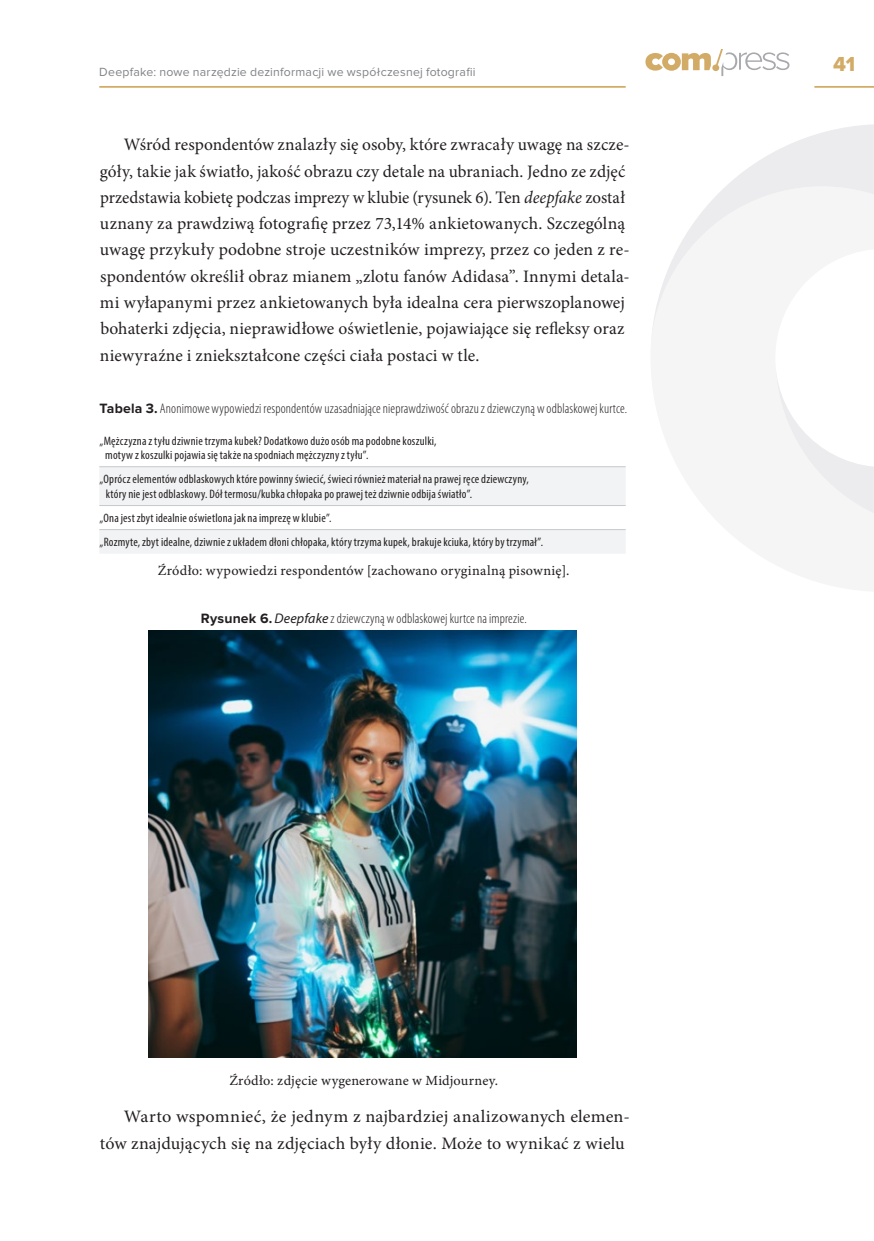
<style>
.page{position:relative;width:874px;height:1241px;background:#fff}
.page>*{position:absolute;margin:0;border:0;box-sizing:border-box;transform-origin:0 0}
.t1{font:21px "Proxima Nova Extrabld";color:#d2ab66}
.bodytext{font:17.5px/26.2px "Minion Pro";letter-spacing:.005em;color:#231f20}
.bodytext-2{font:17.5px/26.2px "Minion Pro";letter-spacing:.005em;color:#231f20;text-align:right;scale:1.04 1}
.TABLE_CAPTION{font:300 condensed 14px "Myriad Pro";letter-spacing:.01em;color:#231f20}
.SOURCE_caption{font:14px "Minion Pro Capt";letter-spacing:.015em;color:#231f20}
.RYSUNEK_CAPTION{font:300 condensed 14px "Myriad Pro";letter-spacing:.01em;color:#231f20}
.tableBODY{font:condensed 12.25px/14.7px "Myriad Pro";letter-spacing:.015em;color:#231f20}
.t2{font:12.25px "Proxima Nova";letter-spacing:.02em;color:#808285}
.s1{font-style:italic}
.s2{font-family:"Proxima Nova";font-weight:700;font-stretch:normal}
.s3{font-weight:400;font-style:italic;font-stretch:normal}
</style>
<div class="page">
<svg style="left:651px;top:124px;width:222px;height:389px;fill:#f5f5f6"></svg>
<svg style="left:99px;top:467px;width:526px;height:86px;fill:#f2f3f4"></svg>
<hr style="left:99px;top:466px;width:526px;height:1px;background:#c7c8ca">
<hr style="left:99px;top:505px;width:526px;height:1px;background:#c7c8ca">
<hr style="left:99px;top:529px;width:526px;height:1px;background:#c7c8ca">
<img style="left:149px;top:631px;width:426px;height:426px">
<hr style="left:814px;top:86px;width:59px;height:2px;background:#d2ab66">
<hr style="left:99px;top:86px;width:526px;height:2px;background:#d2ab66">
<svg style="left:645px;top:49px;width:144px;height:27px"></svg>
<p class="t2" style="left:99px;top:66px;width:377px">Deepfake: nowe narzędzie dezinformacji we współczesnej fotografii</p>
<p class="bodytext" style="left:100px;top:132px;width:531px;text-indent:24px">Wśród respondentów znalazły się osoby, które zwracały uwagę na szcze&shy;góły, takie jak światło, jakość obrazu czy detale na ubraniach. Jedno ze zdjęć przedstawia kobietę podczas imprezy w klubie (rysunek 6). Ten <span class="s1">deepfake</span> został uznany za prawdziwą fotografię przez 73,14% ankietowanych. Szczególną uwagę przykuły podobne stroje uczestników imprezy, przez co jeden z re&shy;spondentów określił obraz mianem „zlotu fanów Adidasa”. Innymi detala&shy;mi wyłapanymi przez ankietowanych była idealna cera pierwszoplanowej bohaterki zdjęcia, nieprawidłowe oświetlenie, pojawiające się refleksy oraz niewyraźne i zniekształcone części ciała postaci w tle.</p>
<p class="TABLE_CAPTION" style="left:99px;top:401px;width:529px"><span class="s2">Tabela 3.</span> Anonimowe wypowiedzi respondentów uzasadniające nieprawdziwość obrazu zdziewczyną w odblaskowej kurtce.</p>
<p class="tableBODY" style="left:105px;top:433px;width:333px;text-indent:-6px">„Mężczyzna z tyłu dziwnie trzyma kubek? Dodatkowo dużo osób ma podobne koszulki, motyw z koszulki pojawia się także na spodniach mężczyzny z tyłu”.</p>
<p class="tableBODY" style="left:106px;top:471px;width:424px;text-indent:-6px">„Oprócz elementów odblaskowych które powinny świecić, świeci również materiał na prawej ręce dziewczyny, który nie jest odblaskowy. Dół termosu/kubka chłopaka po prawej też dziwnie odbija światło”.</p>
<p class="tableBODY" style="left:100px;top:510px;width:233px">„Ona jest zbyt idealnie oświetlona jak na imprezę w klubie”.</p>
<p class="tableBODY" style="left:100px;top:534px;width:444px">„Rozmyte, zbyt idealne, dziwnie z układem dłoni chłopaka, który trzyma kupek, brakuje kciuka, który by trzymał”.</p>
<p class="SOURCE_caption" style="left:158px;top:562px;width:413px">Źródło: wypowiedzi respondentów [zachowano oryginalną pisownię].</p>
<p class="RYSUNEK_CAPTION" style="left:201px;top:611px;width:327px"><span class="s2">Rysunek 6.</span><span class="s3">Deepfake</span> zdziewczyną w odblaskowej kurtce naimprezie.</p>
<p class="SOURCE_caption" style="left:229px;top:1071px;width:270px">Źródło: zdjęcie wygenerowane w Midjourney.</p>
<p class="bodytext-2" style="left:100px;top:1103px;width:511px">Warto wspomnieć, że jednym z najbardziej analizowanych elemen&shy;tów znajdujących się na zdjęciach były dłonie. Może to wynikać z wielu</p>
<p class="t1" style="left:832px;top:54px;width:23px">41</p>
</div>
